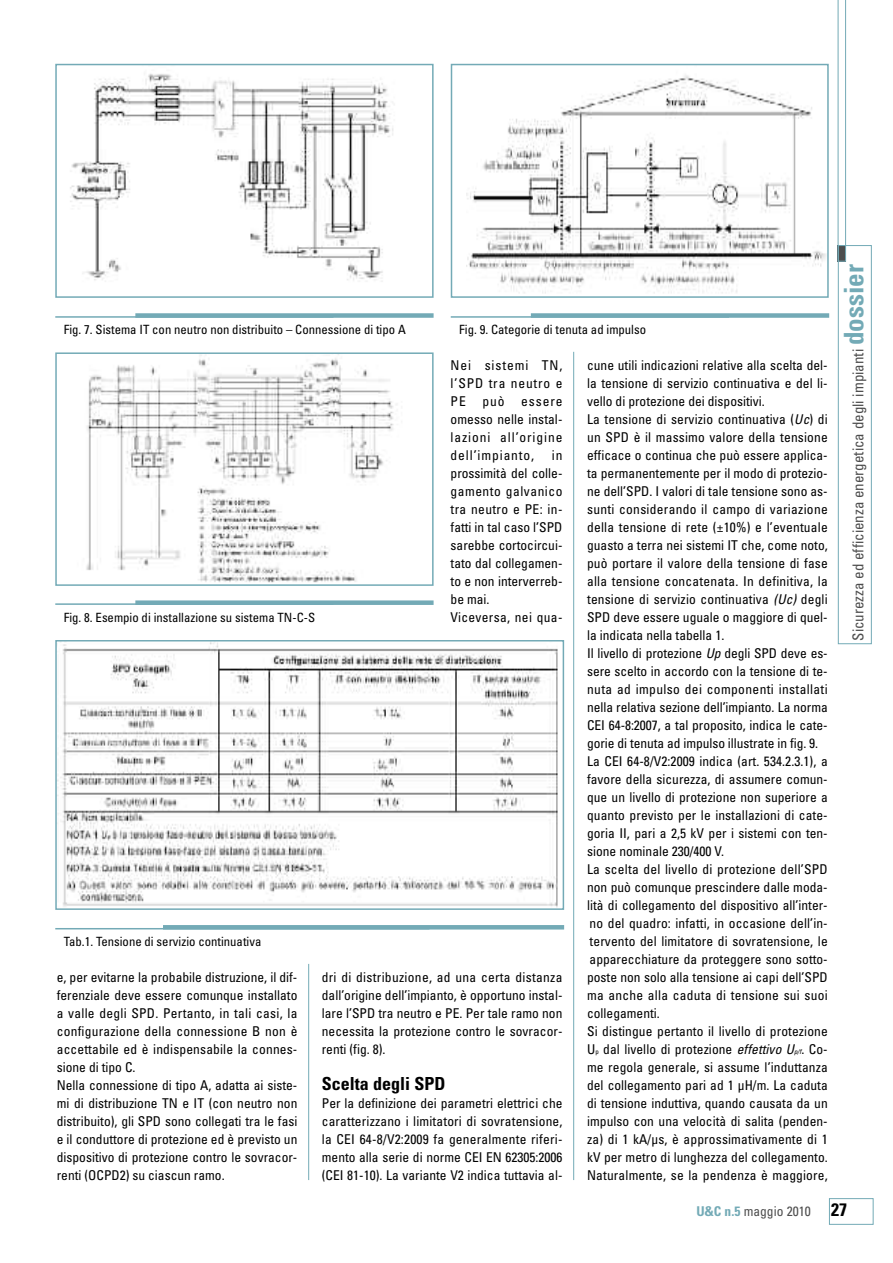
<style>
.page{position:relative;width:893px;height:1263px;background:#fff}
.page>*{position:absolute;margin:0;border:0;box-sizing:border-box;transform-origin:0 0}
.t1{font:700 condensed 18px "Univers";color:#000}
.t2{font:condensed 15px "Univers";color:#4d4d4d}
.t3{font:condensed 13.5px/18px "Univers";color:#000}
.t4{font:condensed 13.5px "Univers";color:#4d4d4d}
.t5{font:condensed 12.75px "Univers";color:#000}
.s1{font-style:italic}
.s2{font-size:6.75px}
.s3{font-style:italic;font-size:6.75px}
.s4{font-weight:700;font-size:27px;color:#73aab6}
.s5{font-weight:700;color:#73aab6}
.s6{font-weight:700;font-size:18px;color:#000}
</style>
<div class="page">
<div style="left:829px;top:1198px;width:44px;height:27px;border:1px solid #73aab6"></div>
<svg style="left:838px;top:0;width:8px;height:262px"></svg>
<hr style="left:308px;top:964px;width:1px;height:216px;background:#73aab6">
<hr style="left:573px;top:352px;width:1px;height:828px;background:#73aab6">
<img style="left:70px;top:73px;width:323px;height:209px">
<div style="left:55px;top:64px;width:379px;height:234px;border:2px solid #73aab6"></div>
<hr style="left:55px;top:316px;width:278px;height:2px;background:#73aab6">
<div style="left:135px;top:313px;width:299px;height:5px;background:#73aab6"></div>
<img style="left:86px;top:355px;width:311px;height:228px">
<div style="left:55px;top:352px;width:379px;height:234px;border:2px solid #73aab6"></div>
<hr style="left:55px;top:603px;width:278px;height:2px;background:#73aab6">
<div style="left:135px;top:600px;width:299px;height:5px;background:#73aab6"></div>
<img style="left:58px;top:643px;width:500px;height:264px">
<div style="left:55px;top:640px;width:509px;height:270px;border:2px solid #73aab6"></div>
<hr style="left:55px;top:928px;width:374px;height:1px;background:#73aab6">
<hr style="left:163px;top:925px;width:401px;height:4px;background:#73aab6">
<img style="left:466px;top:75px;width:360px;height:218px">
<div style="left:451px;top:64px;width:378px;height:234px;border:2px solid #73aab6"></div>
<hr style="left:451px;top:316px;width:278px;height:2px;background:#73aab6">
<div style="left:531px;top:313px;width:298px;height:5px;background:#73aab6"></div>
<div style="left:838px;top:245px;width:34px;height:399px;border:1px solid #73aab6"></div>
<p class="t5" style="left:64px;top:325px;width:343px">Fig. 7. Sistema IT con neutro non distribuito – Connessione di tipo A</p>
<p class="t5" style="left:459px;top:325px;width:188px">Fig. 9. Categorie di tenuta ad impulso</p>
<p class="t5" style="left:64px;top:613px;width:253px">Fig. 8. Esempio di installazione su sistema TN-C-S</p>
<p class="t3" style="left:451px;top:357px;width:113px;text-align:justify">Nei sistemi TN, l’SPD tra neutro e PE può essere omesso nelle instal&shy;lazioni all’origine dell’impianto,</p>
<p class="t3" style="left:451px;top:447px;width:113px;text-indent:101px">in prossimità del colle&shy;gamento galvanico tra neutro e PE: in&shy;fatti in tal caso l’SPD sarebbe cortocircui&shy;tato dal collegamen&shy;to e non interverreb&shy;be mai.<br>Viceversa, nei qua-</p>
<p class="t5" style="left:64px;top:937px;width:199px">Tab.1. Tensione di servizio continuativa</p>
<p class="t3" style="left:57px;top:969px;width:242px">e, per evitarne la probabile distruzione, il dif&shy;ferenziale deve essere comunque installato a valle degli SPD. Pertanto, in tali casi, la configurazione della connessione B non è accettabile ed è indispensabile la connes&shy;sione di tipo C.<br>Nella connessione di tipo A, adatta ai siste&shy;mi di distribuzione TN e IT (con neutro non distribuito), gli SPD sono collegati tra le fasi e il conduttore di protezione ed è previsto un dispositivo di protezione contro le sovracor&shy;renti (OCPD2) su ciascun ramo.</p>
<p class="t3" style="left:322px;top:969px;width:242px;text-align:justify">dri di distribuzione, ad una certa distanza dall’origine dell’impianto, è opportuno instal&shy;lare l’SPD tra neutro e PE. Per tale ramo non necessita la protezione contro le sovracor&shy;renti (fig. 8).</p>
<h1 class="t1" style="left:322px;top:1077px;width:125px">Scelta degli SPD</h1>
<p class="t3" style="left:322px;top:1095px;width:242px;text-align:justify">Per la definizione dei parametri elettrici che caratterizzano i limitatori di sovratensione, la CEI 64-8/V2:2009 fa generalmente riferi&shy;mento alla serie di norme CEI EN 62305:2006 (CEI 81-10). La variante V2 indica tuttavia al-</p>
<p class="t3" style="left:587px;top:357px;width:242px">cune utili indicazioni relative alla scelta del&shy;la tensione di servizio continuativa e del li&shy;vello di protezione dei dispositivi.<br>La tensione di servizio continuativa (<span class="s1">Uc</span>) di un SPD è il massimo valore della tensione efficace o continua che può essere applica&shy;ta permanentemente per il modo di protezio&shy;ne dell’SPD. I valori di tale tensione sono as&shy;sunti considerando il campo di variazione della tensione di rete (±10%) e l’eventuale guasto a terra nei sistemi IT che, come noto, può portare il valore della tensione di fase alla tensione concatenata. In definitiva, la tensione di servizio continuativa <span class="s1">(Uc)</span> degli SPD deve essere uguale o maggiore di quel&shy;la indicata nella tabella 1.<br>Il livello di protezione <span class="s1">Up</span> degli SPD deve es&shy;sere scelto in accordo con la tensione di te&shy;nuta ad impulso dei componenti installati nella relativa sezione dell’impianto. La norma CEI 64-8:2007, a tal proposito, indica le cate&shy;gorie di tenuta ad impulso illustrate in fig. 9.<br>La CEI 64-8/V2:2009 indica (art. 534.2.3.1), a favore della sicurezza, di assumere comun&shy;que un livello di protezione non superiore a quanto previsto per le installazioni di cate&shy;goria II, pari a 2,5 kV per i sistemi con ten&shy;sione nominale 230/400 V.<br>La scelta del livello di protezione dell’SPD non può comunque prescindere dalle moda&shy;lità di collegamento del dispositivo all’inter&shy;no del quadro: infatti, in occasione dell’in&shy;tervento del limitatore di sovratensione, le apparecchiature da proteggere sono sotto&shy;poste non solo alla tensione ai capi dell’SPD ma anche alla caduta di tensione sui suoi collegamenti.<br>Si distingue pertanto il livello di protezione U<span class="s2">p</span> dal livello di protezione <span class="s1">effettivo U</span><span class="s3">p/f</span>. Co&shy;me regola generale, si assume l’induttanza del collegamento pari ad 1 µH/m. La caduta di tensione induttiva, quando causata da un impulso con una velocità di salita (penden&shy;za) di 1 kA/µs, è approssimativamente di 1 kV per metro di lunghezza del collegamento.<br>Naturalmente, se la pendenza è maggiore,</p>
<p class="t2" style="left:853px;top:641px;width:378px;rotate:-90deg">Sicurezza ed efficienza energetica degli impianti <span class="s4">dossier</span></p>
<p class="t4" style="left:697px;top:1206px;width:152px"><span class="s5">U&amp;C n.5</span> maggio 2010 <span class="s6">27</span></p>
</div>
